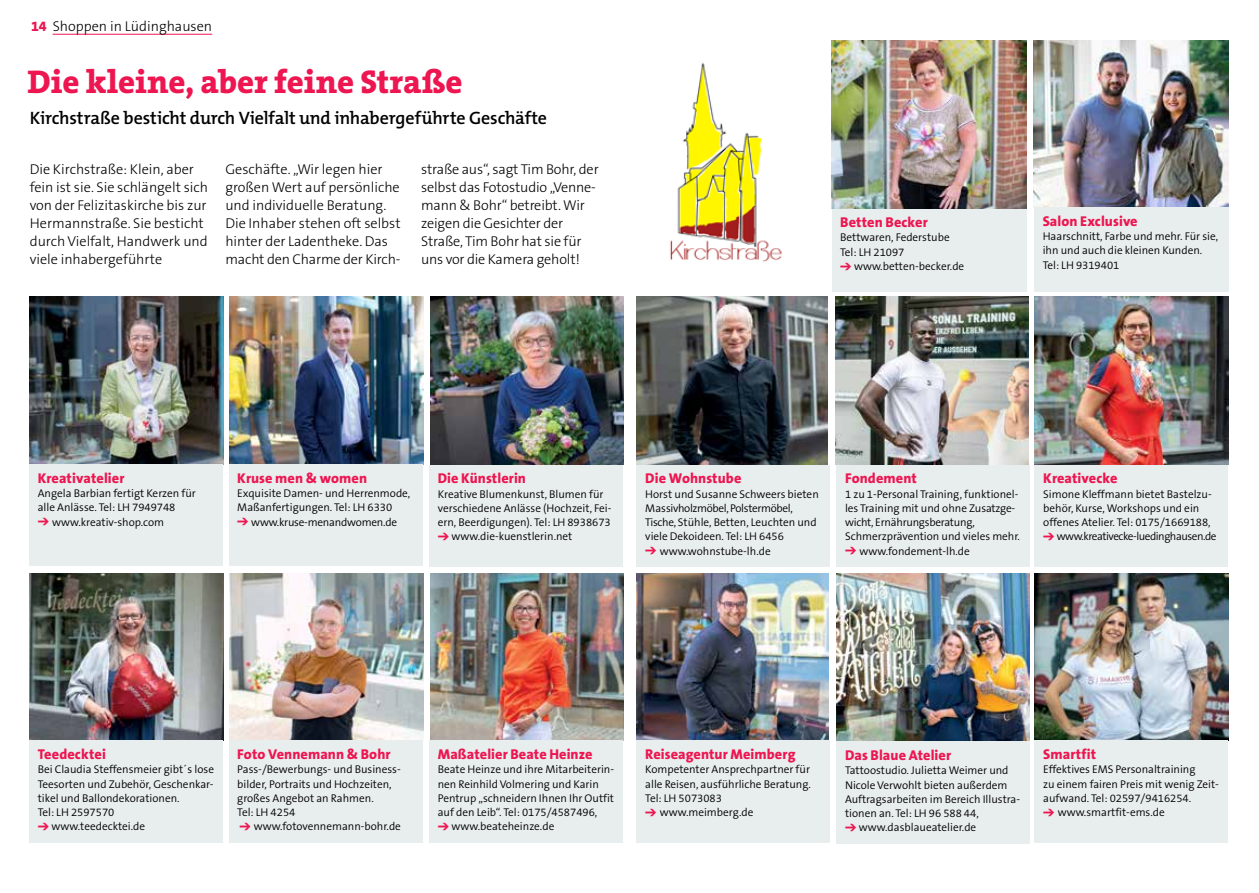
<style>
.page{position:relative;width:1259px;height:893px;background:#fff}
.page>*{position:absolute;margin:0;border:0;box-sizing:border-box;transform-origin:0 0}
.t1{font:800 33px "The Serif B8";letter-spacing:-.005em;color:#ed1651}
.t2{font:600 18px "The Mix B6";letter-spacing:-.01em;color:#000}
.t3{font:300 14.25px/18px "The Sans B3";color:#000}
.t4{font:800 14.25px "The Sans B8";letter-spacing:.005em;color:#ed1651}
.t5{font:300 11.25px/14.2px "The Sans B4";color:#000}
.t6{font:300 11.25px "The Sans B4";letter-spacing:-.04em;color:#000}
.t7{font:300 11.25px "The Sans B4";letter-spacing:-.02em;color:#000}
.s1{font-family:"The Sans B8";font-weight:800;color:#ed1651}
.s2{color:#ed1651}
</style>
<div class="page">
<hr style="left:53px;top:34px;width:159px;height:1px;background:#ed1651">
<img style="left:431px;top:297px;width:192px;height:168px">
<img style="left:636px;top:297px;width:191px;height:168px">
<img style="left:29px;top:297px;width:194px;height:167px">
<img style="left:637px;top:573px;width:191px;height:167px">
<img style="left:836px;top:297px;width:192px;height:168px">
<img style="left:229px;top:297px;width:194px;height:168px">
<img style="left:29px;top:573px;width:194px;height:167px">
<img style="left:1034px;top:297px;width:194px;height:168px">
<img style="left:431px;top:573px;width:192px;height:167px">
<img style="left:1034px;top:573px;width:194px;height:167px">
<img style="left:229px;top:573px;width:194px;height:167px">
<div style="left:429px;top:740px;width:194px;height:103px;background:#e8eded"></div>
<div style="left:637px;top:740px;width:193px;height:103px;background:#e8eded"></div>
<div style="left:1034px;top:740px;width:194px;height:103px;background:#e8eded"></div>
<div style="left:29px;top:740px;width:194px;height:103px;background:#e8eded"></div>
<div style="left:229px;top:740px;width:193px;height:103px;background:#e8eded"></div>
<img style="left:836px;top:573px;width:193px;height:168px">
<div style="left:836px;top:741px;width:194px;height:103px;background:#e8eded"></div>
<div style="left:29px;top:464px;width:194px;height:102px;background:#e8eded"></div>
<div style="left:229px;top:464px;width:193px;height:102px;background:#e8eded"></div>
<div style="left:429px;top:465px;width:194px;height:101px;background:#e8eded"></div>
<div style="left:836px;top:465px;width:193px;height:101px;background:#e8eded"></div>
<div style="left:637px;top:465px;width:193px;height:101px;background:#e8eded"></div>
<div style="left:1034px;top:465px;width:194px;height:101px;background:#e8eded"></div>
<img style="left:670px;top:62px;width:112px;height:200px">
<img style="left:831px;top:40px;width:195px;height:169px">
<img style="left:1033px;top:40px;width:195px;height:167px">
<div style="left:1034px;top:207px;width:194px;height:84px;background:#e8eded"></div>
<div style="left:831px;top:209px;width:195px;height:82px;background:#e8eded"></div>
<p class="t3" style="left:31px;top:18px;width:183px"><span class="s1">14</span> Shoppen in Lüdinghausen</p>
<h1 class="t1" style="left:28px;top:64px;width:436px">Die kleine, aber feine Straße</h1>
<h2 class="t2" style="left:30px;top:108px;width:519px">Kirchstraße besticht durch Vielfalt und inhabergeführte Geschäfte</h2>
<p class="t3" style="left:30px;top:161px;width:180px">Die Kirchstraße: Klein, aber fein ist sie. Sie schlängelt sich von der Felizitaskirche bis zur<br>Hermannstraße. Sie besticht durch Vielfalt, Handwerk und viele inhabergeführte</p>
<p class="t3" style="left:225px;top:161px;width:177px">Geschäfte. „Wir legen hier großen Wert auf persönliche und individuelle Beratung.<br>Die Inhaber stehen oft selbst hinter der Ladentheke. Das macht den Charme der Kirch-</p>
<p class="t3" style="left:421px;top:161px;width:179px">straße aus“, sagt Tim Bohr, der selbst das Fotostudio „Venne&shy;mann &amp; Bohr“ betreibt. Wir zeigen die Gesichter der<br>Straße, Tim Bohr hat sie für uns vor die Kamera geholt!</p>
<p class="t4" style="left:840px;top:215px;width:89px">Betten Becker</p>
<p class="t5" style="left:840px;top:231px;width:111px">Bettwaren, Federstube<br>Tel: LH 21097</p>
<p class="t5" style="left:840px;top:260px;width:126px"><span class="s2">➔</span> www.betten-becker.de</p>
<p class="t4" style="left:1042px;top:213px;width:96px">Salon Exclusive</p>
<p class="t5" style="left:1042px;top:230px;width:177px">Haarschnitt, Farbe und mehr. Für sie, ihn und auch die kleinen Kunden.<br>Tel: LH 9319401</p>
<p class="t4" style="left:38px;top:470px;width:88px">Kreativatelier</p>
<p class="t5" style="left:38px;top:487px;width:160px">Angela Barbian fertigt Kerzen für alle Anlässe. Tel: LH 7949748</p>
<p class="t5" style="left:38px;top:515px;width:128px"><span class="s2">➔</span> www.kreativ-shop.com</p>
<p class="t4" style="left:237px;top:470px;width:131px">Kruse men &amp; women</p>
<p class="t5" style="left:237px;top:487px;width:175px">Exquisite Damen- und Herrenmode,<br>Maßanfertigungen. Tel: LH 6330</p>
<p class="t7" style="left:237px;top:516px;width:161px"><span class="s2">➔</span> www.kruse-menandwomen.de</p>
<p class="t4" style="left:438px;top:471px;width:90px">Die Künstlerin</p>
<p class="t5" style="left:438px;top:487px;width:175px">Kreative Blumenkunst, Blumen für verschiedene Anlässe (Hochzeit, Fei&shy;ern, Beerdigungen). Tel: LH 8938673</p>
<p class="t5" style="left:438px;top:530px;width:136px"><span class="s2">➔</span> www.die-kuenstlerin.net</p>
<p class="t4" style="left:645px;top:471px;width:98px">Die Wohnstube</p>
<p class="t5" style="left:645px;top:487px;width:175px">Horst und Susanne Schweers bieten Massivholzmöbel, Polstermöbel, Tische, Stühle, Betten, Leuchten und viele Dekoideen. Tel: LH 6456</p>
<p class="t5" style="left:645px;top:544px;width:127px"><span class="s2">➔</span> www.wohnstube-lh.de</p>
<p class="t4" style="left:845px;top:471px;width:73px">Fondement</p>
<p class="t5" style="left:845px;top:487px;width:176px">1 zu 1-Personal Training, funktionel&shy;les Training mit und ohne Zusatzge&shy;wicht, Ernährungsberatung, Schmerzprävention und vieles mehr.</p>
<p class="t5" style="left:845px;top:544px;width:126px"><span class="s2">➔</span> www.fondement-lh.de</p>
<p class="t4" style="left:1043px;top:471px;width:76px">Kreativecke</p>
<p class="t5" style="left:1043px;top:487px;width:170px">Simone Kleffmann bietet Bastelzu&shy;behör, Kurse, Workshops und ein offenes Atelier. Tel: 0175/1669188,</p>
<p class="t6" style="left:1043px;top:531px;width:175px"><span class="s2">➔</span> www.kreativecke-luedinghausen.de</p>
<p class="t4" style="left:38px;top:747px;width:70px">Teedecktei</p>
<p class="t5" style="left:38px;top:763px;width:178px">Bei Claudia Steffensmeier gibt´s lose<br>Teesorten und Zubehör, Geschenkar&shy;tikel und Ballondekorationen.<br>Tel: LH 2597570</p>
<p class="t5" style="left:38px;top:820px;width:109px"><span class="s2">➔</span> www.teedecktei.de</p>
<p class="t4" style="left:237px;top:747px;width:155px">Foto Vennemann &amp; Bohr</p>
<p class="t5" style="left:237px;top:763px;width:165px">Pass-/Bewerbungs- und Business&shy;bilder, Portraits und Hochzeiten, großes Angebot an Rahmen.<br>Tel: LH 4254</p>
<p class="t5" style="left:239px;top:820px;width:163px"><span class="s2">➔</span> www.fotovennemann-bohr.de</p>
<p class="t4" style="left:438px;top:747px;width:156px">Maßatelier Beate Heinze</p>
<p class="t5" style="left:438px;top:763px;width:178px">Beate Heinze und ihre Mitarbeiterin&shy;nen Reinhild Volmering und Karin Pentrup „schneidern Ihnen Ihr Outfit auf den Leib“. Tel: 0175/4587496,</p>
<p class="t5" style="left:438px;top:820px;width:118px"><span class="s2">➔</span> www.beateheinze.de</p>
<p class="t4" style="left:645px;top:747px;width:152px">Reiseagentur Meimberg</p>
<p class="t5" style="left:645px;top:763px;width:167px;text-align:justify">Kompetenter Ansprechpartner für alle Reisen, ausführliche Beratung.<br>Tel: LH 5073083</p>
<p class="t5" style="left:645px;top:806px;width:110px"><span class="s2">➔</span> www.meimberg.de</p>
<p class="t4" style="left:845px;top:748px;width:107px">Das Blaue Atelier</p>
<p class="t5" style="left:845px;top:764px;width:177px">Tattoostudio. Julietta Weimer und Nicole Verwohlt bieten außerdem Auftragsarbeiten im Bereich Illustra&shy;tionen an. Tel: LH 96 588 44,</p>
<p class="t5" style="left:845px;top:821px;width:133px"><span class="s2">➔</span> www.dasblaueatelier.de</p>
<p class="t4" style="left:1043px;top:747px;width:54px">Smartfit</p>
<p class="t5" style="left:1043px;top:763px;width:177px">Effektives EMS Personaltraining<br>zu einem fairen Preis mit wenig Zeit&shy;aufwand. Tel: 02597/9416254.</p>
<p class="t5" style="left:1043px;top:806px;width:123px"><span class="s2">➔</span> www.smartfit-ems.de</p>
</div>
